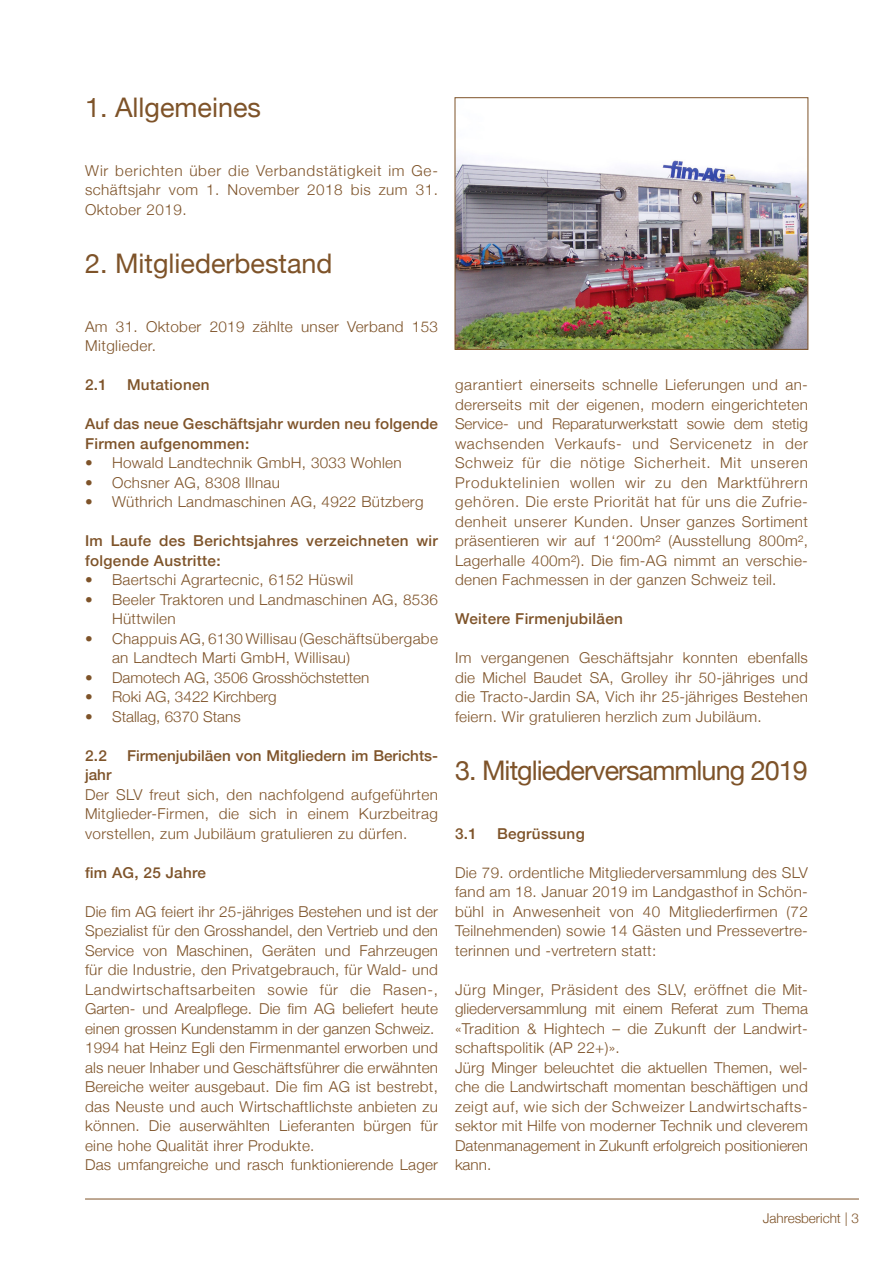
<style>
.page{position:relative;width:893px;height:1263px;background:#fff}
.page>*{position:absolute;margin:0;border:0;box-sizing:border-box;transform-origin:0 0}
.titel{font:27px "Helvetica Neue";color:#7e5329}
.titel-2{font:27px "Helvetica Neue";letter-spacing:-.035em;color:#7e5329}
.lauftext{font:300 15px/19.5px "Helvetica Neue";letter-spacing:.02em;color:#7e5329;text-align:justify}
.lauftext-2{font:500 15px/19.5px "Helvetica Neue";letter-spacing:.02em;color:#7e5329}
.lauftext-3{font:300 15px "Helvetica Neue";color:#7e5329}
.titel_klein{font:500 15px "Helvetica Neue";color:#7e5329}
.titel_klein-2{font:500 15px "Helvetica Neue";letter-spacing:.02em;color:#7e5329}
.t1{font:300 13.5px "Helvetica Neue";color:#7e5329}
</style>
<div class="page">
<hr style="left:85px;top:1198px;width:774px;height:1px;background:#7e5329">
<img style="left:457px;top:157px;width:349px;height:191px">
<div style="left:455px;top:98px;width:353px;height:252px;border:1px solid #7e5329"></div>
<p class="titel" style="left:85px;top:88px;width:178px">1. Allgemeines</p>
<p class="lauftext" style="left:85px;top:159px;width:354px">Wir berichten über die Verbandstätigkeit im Ge&shy;schäftsjahr vom 1. November 2018 bis zum 31.<br>Oktober 2019.</p>
<p class="titel" style="left:85px;top:244px;width:249px">2. Mitgliederbestand</p>
<p class="lauftext" style="left:85px;top:315px;width:354px">Am 31. Oktober 2019 zählte unser Verband 153<br>Mitglieder.</p>
<p class="titel_klein" style="left:85px;top:373px;width:23px">2.1</p>
<p class="titel_klein-2" style="left:127px;top:373px;width:84px">Mutationen</p>
<p class="lauftext-2" style="left:85px;top:413px;width:354px">Auf das neue Geschäftsjahr wurden neu folgende<br>Firmen aufgenommen:</p>
<p class="lauftext" style="left:85px;top:452px;width:318px">• Howald Landtechnik GmbH, 3033 Wohlen</p>
<p class="lauftext" style="left:85px;top:471px;width:197px">• Ochsner AG, 8308 Illnau</p>
<p class="lauftext" style="left:85px;top:491px;width:340px">• Wüthrich Landmaschinen AG, 4922 Bützberg</p>
<p class="lauftext-2" style="left:85px;top:530px;width:354px">Im Laufe des Berichtsjahres verzeichneten wir folgende Austritte:</p>
<p class="lauftext" style="left:85px;top:569px;width:270px">• Baertschi Agrartecnic, 6152 Hüswil</p>
<p class="lauftext" style="left:112px;top:588px;width:327px;text-indent:-27px">• Beeler Traktoren und Landmaschinen AG, 8536<br>Hüttwilen</p>
<p class="lauftext" style="left:112px;top:627px;width:327px;text-indent:-27px">• Chappuis AG, 6130 Willisau (Geschäftsübergabe an Landtech Marti GmbH, Willisau)</p>
<p class="lauftext-3" style="left:85px;top:665px;width:286px">• Damotech AG, 3506 Grosshöchstetten</p>
<p class="lauftext-3" style="left:85px;top:685px;width:193px">• Roki AG, 3422 Kirchberg</p>
<p class="lauftext-3" style="left:85px;top:704px;width:157px">• Stallag, 6370 Stans</p>
<p class="titel_klein" style="left:85px;top:743px;width:23px">2.2</p>
<p class="titel_klein" style="left:127px;top:743px;width:312px">Firmenjubiläen von Mitgliedern im Berichts-</p>
<p class="titel_klein" style="left:85px;top:763px;width:28px">jahr</p>
<p class="lauftext" style="left:85px;top:783px;width:354px">Der SLV freut sich, den nachfolgend aufgeführten Mitglieder-Firmen, die sich in einem Kurzbeitrag vorstellen, zum Jubiläum gratulieren zu dürfen.</p>
<p class="lauftext-2" style="left:85px;top:861px;width:123px">fim AG, 25 Jahre</p>
<p class="lauftext" style="left:85px;top:900px;width:354px">Die fim AG feiert ihr 25-jähriges Bestehen und ist der Spezialist für den Grosshandel, den Vertrieb und den Service von Maschinen, Geräten und Fahrzeugen für die Industrie, den Privatgebrauch, für Wald- und Landwirtschaftsarbeiten sowie für die Rasen-, Garten- und Arealpflege. Die fim AG beliefert heute einen grossen Kundenstamm in der ganzen Schweiz.</p>
<p class="lauftext" style="left:85px;top:1037px;width:354px">1994 hat Heinz Egli den Firmenmantel erworben und als neuer Inhaber und Geschäftsführer die erwähnten Bereiche weiter ausgebaut. Die fim AG ist bestrebt, das Neuste und auch Wirtschaftlichste anbieten zu können. Die auserwählten Lieferanten bürgen für eine hohe Qualität ihrer Produkte.</p>
<p class="lauftext" style="left:85px;top:1154px;width:354px">Das umfangreiche und rasch funktionierende Lager</p>
<p class="lauftext" style="left:455px;top:374px;width:354px">garantiert einerseits schnelle Lieferungen und an&shy;dererseits mit der eigenen, modern eingerichteten Service- und Reparaturwerkstatt sowie dem stetig wachsenden Verkaufs- und Servicenetz in der Schweiz für die nötige Sicherheit. Mit unseren Produktelinien wollen wir zu den Marktführern gehören. Die erste Priorität hat für uns die Zufrie&shy;denheit unserer Kunden. Unser ganzes Sortiment präsentieren wir auf 1‘200m² (Ausstellung 800m², Lagerhalle 400m²). Die fim-AG nimmt an verschie&shy;denen Fachmessen in der ganzen Schweiz teil.</p>
<p class="titel_klein-2" style="left:455px;top:607px;width:169px">Weitere Firmenjubiläen</p>
<p class="lauftext" style="left:455px;top:647px;width:354px">Im vergangenen Geschäftsjahr konnten ebenfalls die Michel Baudet SA, Grolley ihr 50-jähriges und die Tracto-Jardin SA, Vich ihr 25-jähriges Bestehen feiern. Wir gratulieren herzlich zum Jubiläum.</p>
<p class="titel-2" style="left:455px;top:751px;width:354px">3. Mitgliederversammlung 2019</p>
<p class="titel_klein" style="left:455px;top:821px;width:23px">3.1</p>
<p class="titel_klein-2" style="left:497px;top:821px;width:89px">Begrüssung</p>
<p class="lauftext" style="left:455px;top:861px;width:354px">Die 79. ordentliche Mitgliederversammlung des SLV fand am 18. Januar 2019 im Landgasthof in Schön&shy;bühl in Anwesenheit von 40 Mitgliederfirmen (72<br>Teilnehmenden) sowie 14 Gästen und Pressevertre&shy;terinnen und -vertretern statt:</p>
<p class="lauftext" style="left:455px;top:978px;width:354px">Jürg Minger, Präsident des SLV, eröffnet die Mit&shy;gliederversammlung mit einem Referat zum Thema «Tradition &amp; Hightech – die Zukunft der Landwirt&shy;schaftspolitik (AP 22+)».</p>
<p class="lauftext" style="left:455px;top:1056px;width:354px">Jürg Minger beleuchtet die aktuellen Themen, wel&shy;che die Landwirtschaft momentan beschäftigen und zeigt auf, wie sich der Schweizer Landwirtschafts&shy;sektor mit Hilfe von moderner Technik und cleverem Datenmanagement in Zukunft erfolgreich positionieren kann.</p>
<p class="t1" style="left:763px;top:1207px;width:98px">Jahresbericht | 3</p>
</div>
